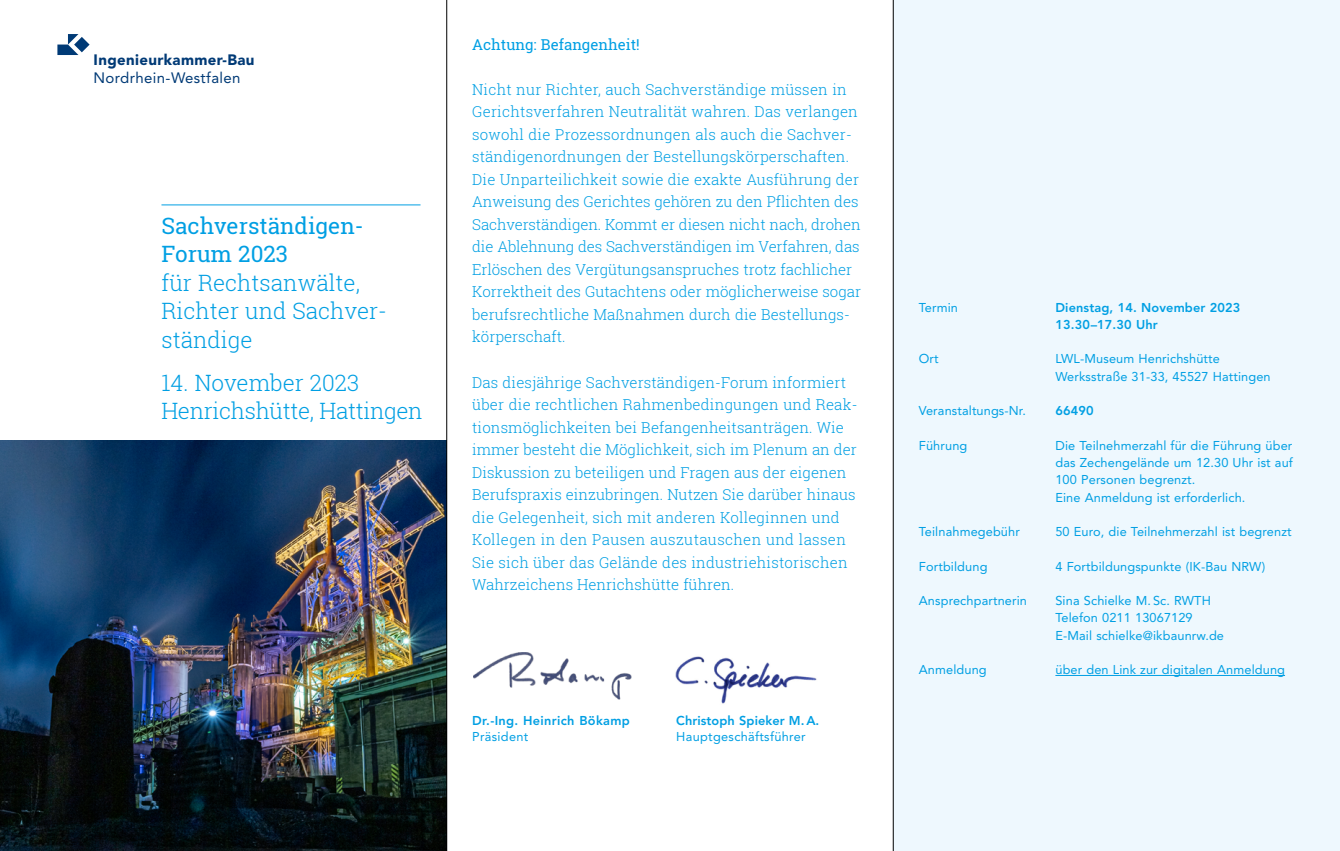
<style>
.page{position:relative;width:1340px;height:851px;background:#fff}
.page>*{position:absolute;margin:0;border:0;box-sizing:border-box;transform-origin:0 0}
.t1{font:300 22.5px/28.5px "Roboto Slab";color:#009fe3}
.t2{font:22.5px/28.5px "Roboto Slab";color:#009fe3}
.t3{font:300 15px/22.5px "Roboto Slab";letter-spacing:.005em;color:#009fe3}
.t4{font:15px "Roboto Slab";color:#009fe3}
.t5{font:900 15px "Avenir";letter-spacing:.025em;color:#003a76}
.t6{font:15px "Avenir";letter-spacing:.025em;color:#003a76}
.t7{font:12.75px/17.2px "Avenir";letter-spacing:.01em;color:#009fe3}
.t8{font:800 12.75px/17.2px "Avenir";letter-spacing:.01em;color:#009fe3}
</style>
<div class="page">
<img style="left:0;top:440px;width:446px;height:410px">
<hr style="left:161px;top:204px;width:259px;height:1px;background:#009fe3">
<div style="left:893px;top:0;width:446px;height:850px;background:#eef8fe"></div>
<hr style="left:1055px;top:675px;width:229px;height:1px;background:#009fe3">
<svg style="left:57px;top:34px;width:33px;height:21px"></svg>
<img style="left:473px;top:652px;width:158px;height:47px">
<img style="left:675px;top:656px;width:142px;height:48px">
<hr style="left:893px;top:0;width:1px;height:850px;background:#000">
<hr style="left:446px;top:0;width:1px;height:850px;background:#000">
<p class="t5" style="left:94px;top:51px;width:162px">Ingenieurkammer-Bau</p>
<p class="t6" style="left:94px;top:69px;width:148px">Nordrhein-Westfalen</p>
<h1 class="t2" style="left:161px;top:211px;width:204px">Sachverständigen-<br>Forum 2023</h1>
<h1 class="t1" style="left:161px;top:268px;width:227px">für Rechtsanwälte,<br>Richter und Sachver&shy;ständige</h1>
<h1 class="t1" style="left:161px;top:367px;width:263px">14. November 2023<br>Henrichshütte, Hattingen</h1>
<p class="t4" style="left:472px;top:34px;width:169px">Achtung: Befangenheit!</p>
<p class="t3" style="left:472px;top:78px;width:390px">Nicht nur Richter, auch Sachverständige müssen in Gerichtsverfahren Neutralität wahren. Das verlangen sowohl die Prozessordnungen als auch die Sachver&shy;ständigenordnungen der Bestellungskörperschaften.<br>Die Unparteilichkeit sowie die exakte Ausführung der Anweisung des Gerichtes gehören zu den Pflichten des Sachverständigen. Kommt er diesen nicht nach, drohen die Ablehnung des Sachverständigen im Verfahren, das Erlöschen des Vergütungsanspruches trotz fachlicher Korrektheit des Gutachtens oder möglicherweise sogar berufsrechtliche Maßnahmen durch die Bestellungs&shy;körperschaft.</p>
<p class="t3" style="left:472px;top:370px;width:386px">Das diesjährige Sachverständigen-Forum informiert über die rechtlichen Rahmenbedingungen und Reak&shy;tionsmöglichkeiten bei Befangenheitsanträgen. Wie immer besteht die Möglichkeit, sich im Plenum an der Diskussion zu beteiligen und Fragen aus der eigenen Berufspraxis einzubringen. Nutzen Sie darüber hinaus die Gelegenheit, sich mit anderen Kolleginnen und Kollegen in den Pausen auszutauschen und lassen Sie sich über das Gelände des industriehistorischen Wahrzeichens Henrichshütte führen.</p>
<p class="t8" style="left:472px;top:711px;width:159px">Dr.-Ing. Heinrich Bökamp</p>
<p class="t8" style="left:676px;top:711px;width:145px">Christoph Spieker M.A.</p>
<p class="t7" style="left:472px;top:728px;width:58px">Präsident</p>
<p class="t7" style="left:676px;top:728px;width:131px">Hauptgeschäftsführer</p>
<p class="t7" style="left:918px;top:299px;width:41px">Termin</p>
<p class="t8" style="left:1055px;top:298px;width:187px">Dienstag, 14. November 2023<br>13.30–17.30 Uhr</p>
<p class="t7" style="left:918px;top:350px;width:21px">Ort</p>
<p class="t7" style="left:1055px;top:350px;width:217px">LWL-Museum Henrichshütte<br>Werksstraße 31-33, 45527 Hattingen</p>
<p class="t7" style="left:918px;top:402px;width:109px">Veranstaltungs-Nr.</p>
<p class="t8" style="left:1055px;top:402px;width:40px">66490</p>
<p class="t7" style="left:918px;top:437px;width:50px">Führung</p>
<p class="t7" style="left:1055px;top:437px;width:239px">Die Teilnehmerzahl für die Führung über das Zechengelände um 12.30 Uhr ist auf 100 Personen begrenzt.<br>Eine Anmeldung ist erforderlich.</p>
<p class="t7" style="left:918px;top:523px;width:102px">Teilnahmegebühr</p>
<p class="t7" style="left:1055px;top:523px;width:238px">50 Euro, die Teilnehmerzahl ist begrenzt</p>
<p class="t7" style="left:918px;top:557px;width:70px">Fortbildung</p>
<p class="t7" style="left:1055px;top:557px;width:211px">4 Fortbildungspunkte (IK-Bau NRW)</p>
<p class="t7" style="left:918px;top:592px;width:110px">Ansprechpartnerin</p>
<p class="t7" style="left:1055px;top:592px;width:170px">Sina Schielke M. Sc. RWTH<br>Telefon 0211 13067129<br>E-Mail schielke@ikbaunrw.de</p>
<p class="t7" style="left:918px;top:661px;width:69px">Anmeldung</p>
<p class="t7" style="left:1055px;top:661px;width:231px">über den Link zur digitalen Anmeldung</p>
</div>
